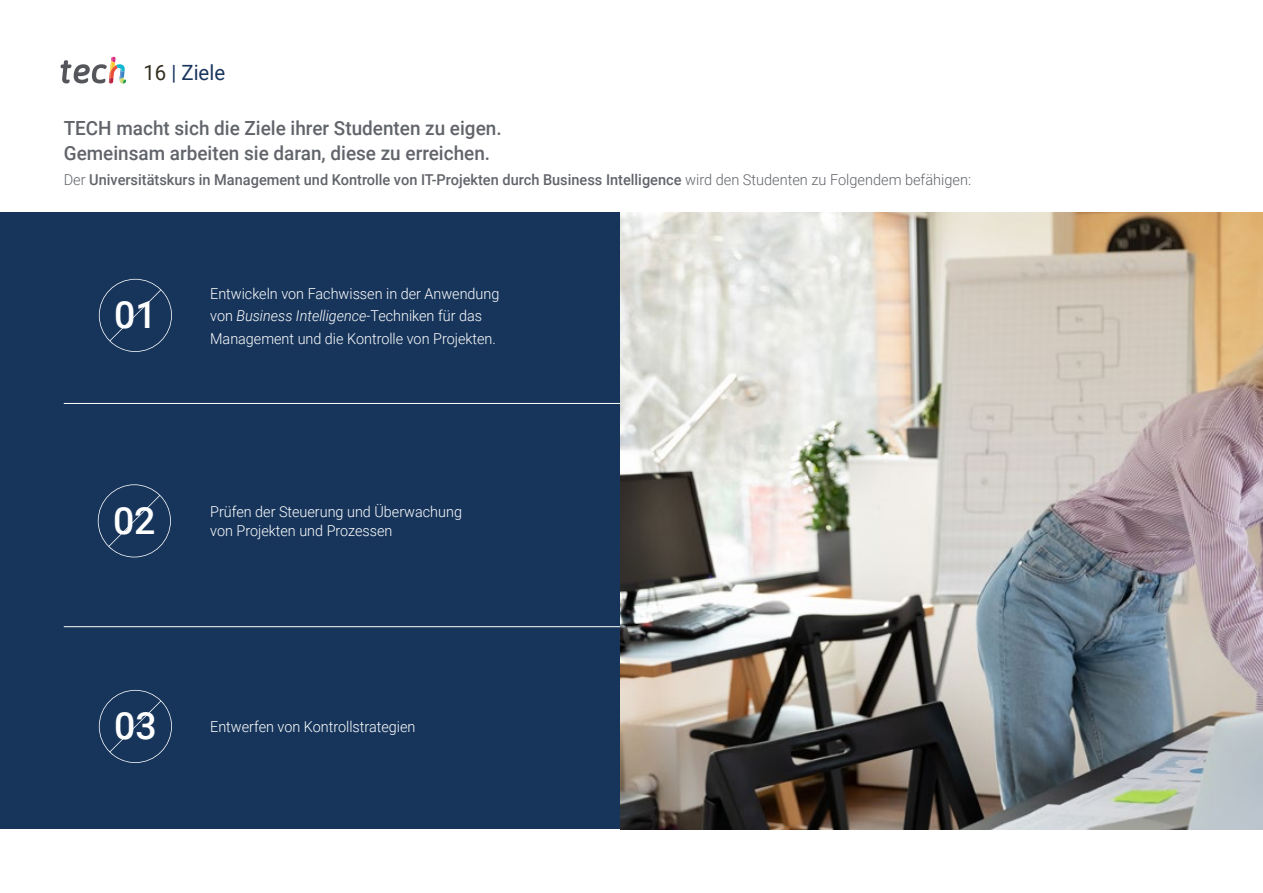
<style>
.page{position:relative;width:1263px;height:893px;background:#fff}
.page>*{position:absolute;margin:0;border:0;box-sizing:border-box;transform-origin:0 0}
.t1{font:500 37.5px "Roboto";color:#fff}
.t2{font:21px "Roboto";color:#1a355c}
.t3{font:500 19.5px/25.5px "Roboto";color:#61646a}
.t4{font:300 15px/22.5px "Roboto";color:#fff;scale:.96 1}
.t5{font:500 15px "Roboto";color:#61646a}
.s1{color:#312e20}
.s2{font-weight:300}
.s3{font-style:italic}
</style>
<div class="page">
<svg style="left:61px;top:57px;width:65px;height:27px"></svg>
<div style="left:0;top:213px;width:621px;height:616px;background:#17355b"></div>
<svg style="left:99px;top:279px;width:73px;height:73px"></svg>
<svg style="left:99px;top:690px;width:73px;height:73px"></svg>
<svg style="left:98px;top:484px;width:73px;height:73px"></svg>
<hr style="left:64px;top:403px;width:1199px;height:1px;background:#fff">
<hr style="left:64px;top:626px;width:1199px;height:1px;background:#fff">
<img style="left:621px;top:213px;width:642px;height:616px">
<h2 class="t2" style="left:144px;top:57px;width:83px"><span class="s1">16</span> | Ziele</h2>
<h3 class="t3" style="left:64px;top:114px;width:439px">TECH macht sich die Ziele ihrer Studenten zu eigen.<br>Gemeinsam arbeiten sie daran, diese zu erreichen.</h3>
<p class="t5" style="left:64px;top:169px;width:909px"><span class="s2">Der</span> Universitätskurs in Management und Kontrolle von IT-Projekten durch Business Intelligence <span class="s2">wird den Studenten zu Folgendem befähigen:</span></p>
<h1 class="t1" style="left:114px;top:288px;width:44px">01</h1>
<p class="t4" style="left:210px;top:281px;width:303px">Entwickeln von Fachwissen in der Anwendung von <span class="s3">Business Intelligence</span>-Techniken für das<br>Management und die Kontrolle von Projekten.</p>
<h1 class="t1" style="left:113px;top:494px;width:44px">02</h1>
<p class="t4" style="left:210px;top:500px;width:264px">Prüfen der Steuerung und Überwachung</p>
<p class="t4" style="left:210px;top:519px;width:191px">von Projekten und Prozessen</p>
<h1 class="t1" style="left:114px;top:699px;width:44px">03</h1>
<p class="t4" style="left:210px;top:715px;width:215px">Entwerfen von Kontrollstrategien</p>
</div>
